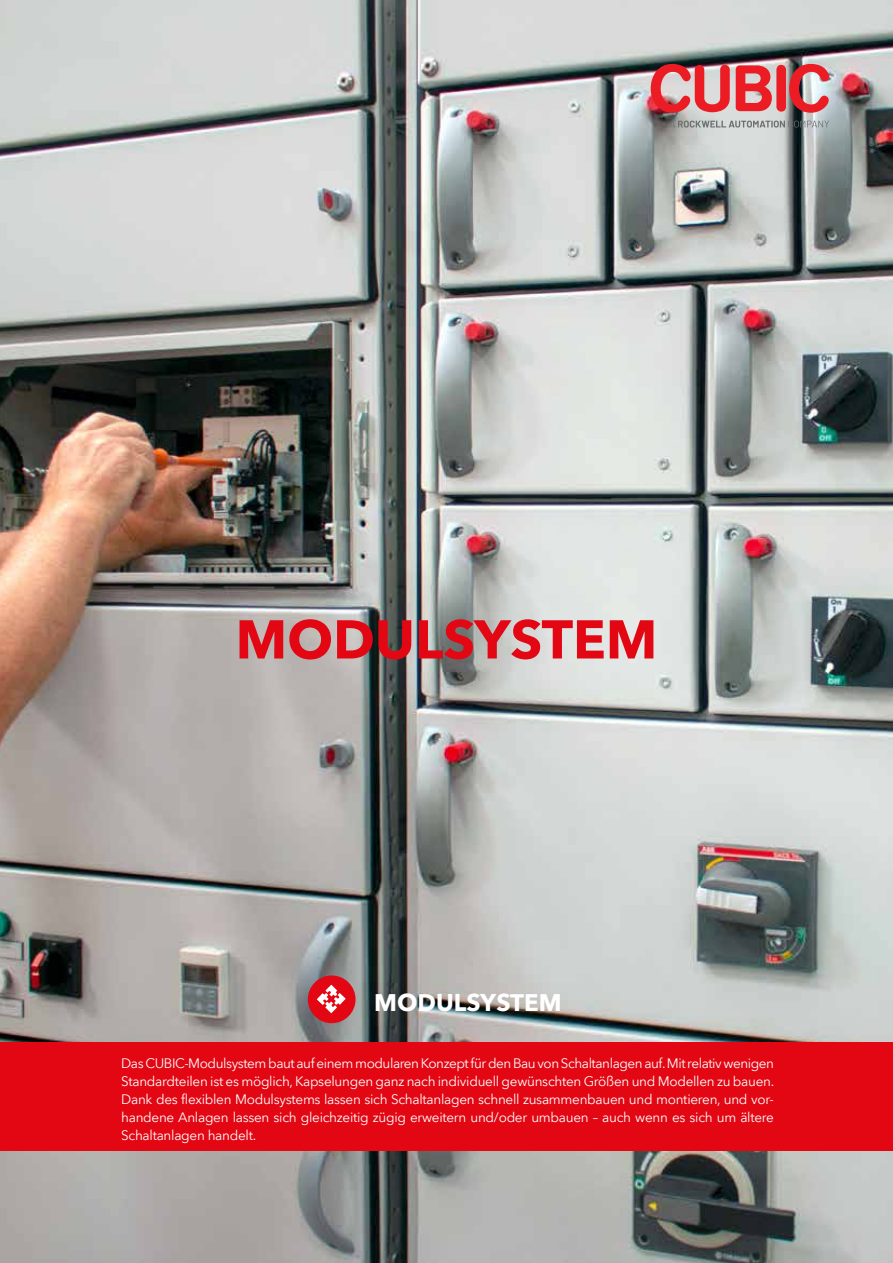
<style>
.page{position:relative;width:893px;height:1263px;background:#fff}
.page>*{position:absolute;margin:0;border:0;box-sizing:border-box;transform-origin:0 0}
.t1{font:700 54px "Avenir Next";color:#e30613}
.t2{font:700 24px "Avenir Next";color:#fff}
.t3{font:13.5px/18px "Avenir Next";letter-spacing:-.02em;color:#fff;text-align:justify}
</style>
<div class="page">
<img style="left:0;top:0;width:893px;height:1263px">
<div style="left:0;top:1042px;width:893px;height:108px;background:#e30613"></div>
<svg style="left:651px;top:64px;width:178px;height:49px;background:#d86f73"></svg>
<svg style="left:670px;top:121px;width:159px;height:7px"></svg>
<div style="left:308px;top:975px;width:48px;height:48px;background:#e30613;border-radius:50%"></div>
<svg style="left:317px;top:985px;width:29px;height:28px"></svg>
<h1 class="t1" style="left:236px;top:593px;width:423px">MODULSYSTEM</h1>
<h2 class="t2" style="left:374px;top:982px;width:189px">MODULSYSTEM</h2>
<p class="t3" style="left:121px;top:1054px;width:655px">Das CUBIC-Modulsystem baut auf einem modularen Konzept für den Bau von Schaltanlagen auf. Mit relativ wenigen Standardteilen ist es möglich, Kapselungen ganz nach individuell gewünschten Größen und Modellen zu bauen.<br>Dank des flexiblen Modulsystems lassen sich Schaltanlagen schnell zusammenbauen und montieren, und vor&shy;handene Anlagen lassen sich gleichzeitig zügig erweitern und/oder umbauen – auch wenn es sich um ältere Schaltanlagen handelt.</p>
</div>
